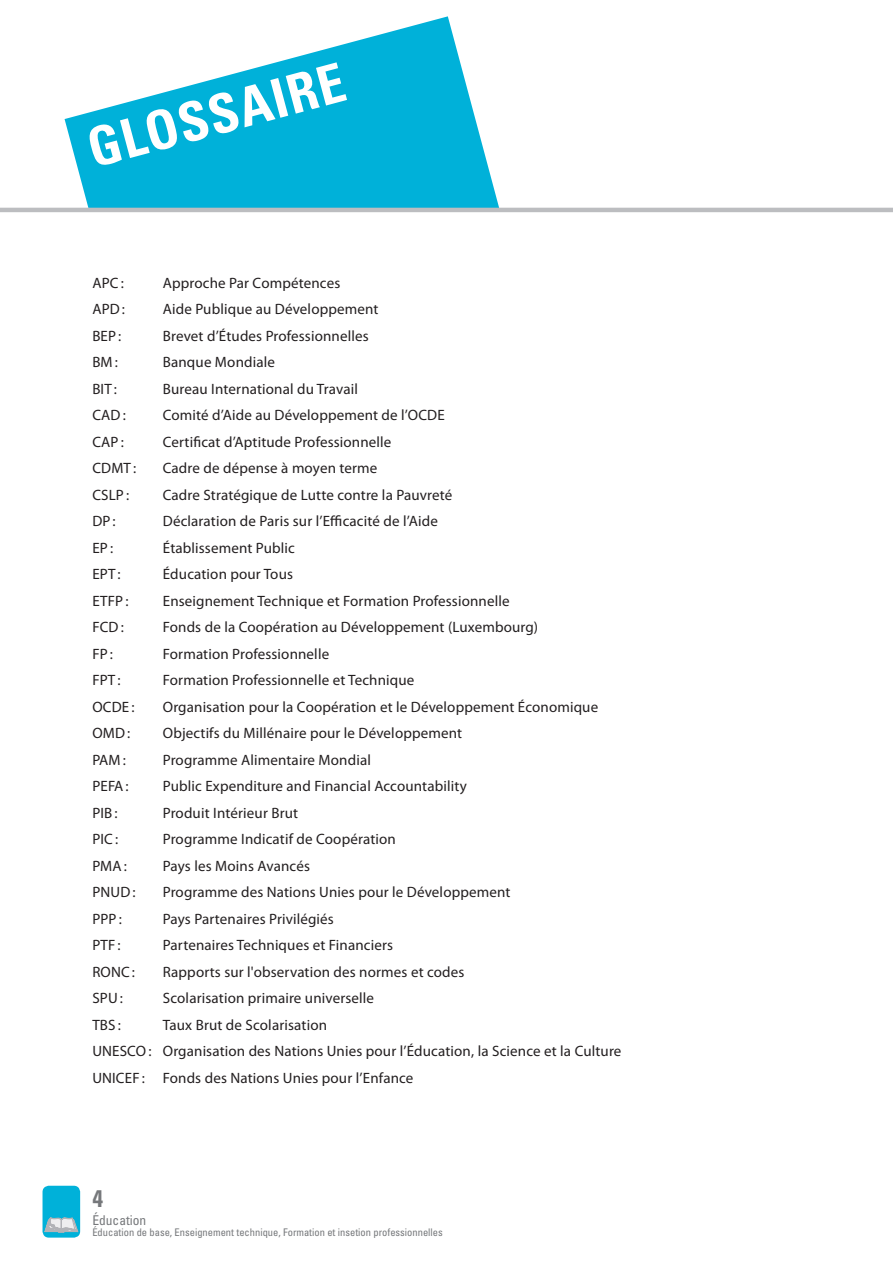
<style>
.page{position:relative;width:893px;height:1263px;background:#fff}
.page>*{position:absolute;margin:0;border:0;box-sizing:border-box;transform-origin:0 0}
.t1{font:700 condensed 54px "Univers";color:#fff}
.t2{font:700 condensed 24px "Univers";color:#76787b}
.body{font:15px "Myriad Pro";letter-spacing:.01em;color:#231f20}
.t3{font:condensed 13.5px "Univers";color:#76787b}
.t4{font:condensed 10.5px "Univers";color:#76787b}
</style>
<div class="page">
<svg style="left:65px;top:16px;width:435px;height:192px;fill:#00b1d9"></svg>
<hr style="left:0;top:208px;width:893px;height:4px;background:#bcbdc0">
<div style="left:43px;top:1186px;width:37px;height:51px;background:#00b1d9;border-radius:6px"></div>
<svg style="left:45px;top:1218px;width:33px;height:14px"></svg>
<hr style="left:892px;top:0;width:1px;height:213px;background:#636366">
<p class="t1" style="left:80px;top:117px;width:266px;rotate:-15deg">GLOSSAIRE</p>
<p class="body" style="left:92px;top:273px;width:33px">APC :</p>
<p class="body" style="left:163px;top:273px;width:179px">Approche Par Compétences</p>
<p class="body" style="left:92px;top:300px;width:34px">APD :</p>
<p class="body" style="left:163px;top:300px;width:217px">Aide Publique au Développement</p>
<p class="body" style="left:92px;top:326px;width:31px">BEP :</p>
<p class="body" style="left:163px;top:326px;width:207px">Brevet d’Études Professionnelles</p>
<p class="body" style="left:92px;top:353px;width:27px">BM :</p>
<p class="body" style="left:163px;top:353px;width:114px">Banque Mondiale</p>
<p class="body" style="left:92px;top:379px;width:26px">BIT :</p>
<p class="body" style="left:163px;top:379px;width:197px">Bureau International du Travail</p>
<p class="body" style="left:92px;top:406px;width:35px">CAD :</p>
<p class="body" style="left:163px;top:406px;width:283px">Comité d’Aide au Développement de l’OCDE</p>
<p class="body" style="left:92px;top:432px;width:33px">CAP :</p>
<p class="body" style="left:163px;top:432px;width:230px">Certificat d’Aptitude Professionnelle</p>
<p class="body" style="left:92px;top:459px;width:45px">CDMT :</p>
<p class="body" style="left:163px;top:459px;width:216px">Cadre de dépense à moyen terme</p>
<p class="body" style="left:92px;top:485px;width:38px">CSLP :</p>
<p class="body" style="left:163px;top:485px;width:291px">Cadre Stratégique de Lutte contre la Pauvreté</p>
<p class="body" style="left:92px;top:512px;width:25px">DP :</p>
<p class="body" style="left:163px;top:512px;width:276px">Déclaration de Paris sur l’Efficacité de l’Aide</p>
<p class="body" style="left:92px;top:538px;width:22px">EP :</p>
<p class="body" style="left:163px;top:538px;width:134px">Établissement Public</p>
<p class="body" style="left:92px;top:565px;width:30px">EPT :</p>
<p class="body" style="left:163px;top:565px;width:132px">Éducation pour Tous</p>
<p class="body" style="left:92px;top:591px;width:38px">ETFP :</p>
<p class="body" style="left:163px;top:591px;width:348px">Enseignement Technique et Formation Professionnelle</p>
<p class="body" style="left:92px;top:618px;width:33px">FCD :</p>
<p class="body" style="left:163px;top:618px;width:377px">Fonds de la Coopération au Développement (Luxembourg)</p>
<p class="body" style="left:92px;top:644px;width:22px">FP :</p>
<p class="body" style="left:163px;top:644px;width:168px">Formation Professionnelle</p>
<p class="body" style="left:92px;top:671px;width:30px">FPT :</p>
<p class="body" style="left:163px;top:671px;width:253px">Formation Professionnelle et Technique</p>
<p class="body" style="left:92px;top:697px;width:44px">OCDE :</p>
<p class="body" style="left:163px;top:697px;width:437px">Organisation pour la Coopération et le Développement Économique</p>
<p class="body" style="left:92px;top:724px;width:39px">OMD :</p>
<p class="body" style="left:163px;top:724px;width:301px">Objectifs du Millénaire pour le Développement</p>
<p class="body" style="left:92px;top:750px;width:35px">PAM :</p>
<p class="body" style="left:163px;top:750px;width:210px">Programme Alimentaire Mondial</p>
<p class="body" style="left:92px;top:777px;width:38px">PEFA :</p>
<p class="body" style="left:163px;top:777px;width:305px">Public Expenditure and Financial Accountability</p>
<p class="body" style="left:92px;top:803px;width:27px">PIB :</p>
<p class="body" style="left:163px;top:803px;width:137px">Produit Intérieur Brut</p>
<p class="body" style="left:92px;top:830px;width:27px">PIC :</p>
<p class="body" style="left:163px;top:830px;width:234px">Programme Indicatif de Coopération</p>
<p class="body" style="left:92px;top:856px;width:36px">PMA :</p>
<p class="body" style="left:163px;top:856px;width:149px">Pays les Moins Avancés</p>
<p class="body" style="left:92px;top:883px;width:45px">PNUD :</p>
<p class="body" style="left:163px;top:883px;width:349px">Programme des Nations Unies pour le Développement</p>
<p class="body" style="left:92px;top:909px;width:31px">PPP :</p>
<p class="body" style="left:163px;top:909px;width:173px">Pays Partenaires Privilégiés</p>
<p class="body" style="left:92px;top:936px;width:30px">PTF :</p>
<p class="body" style="left:163px;top:936px;width:232px">Partenaires Techniques et Financiers</p>
<p class="body" style="left:92px;top:962px;width:44px">RONC :</p>
<p class="body" style="left:163px;top:962px;width:303px">Rapports sur l'observation des normes et codes</p>
<p class="body" style="left:92px;top:989px;width:32px">SPU :</p>
<p class="body" style="left:163px;top:989px;width:213px">Scolarisation primaire universelle</p>
<p class="body" style="left:92px;top:1015px;width:30px">TBS :</p>
<p class="body" style="left:163px;top:1015px;width:166px">Taux Brut de Scolarisation</p>
<p class="body" style="left:92px;top:1042px;width:531px">UNESCO : Organisation des Nations Unies pour l’Éducation, la Science et la Culture</p>
<p class="body" style="left:92px;top:1068px;width:323px">UNICEF : Fonds des Nations Unies pour l’Enfance</p>
<p class="t2" style="left:92px;top:1183px;width:12px">4</p>
<p class="t3" style="left:92px;top:1212px;width:55px">Éducation</p>
<p class="t4" style="left:92px;top:1225px;width:352px">Éducation de base, Enseignement technique, Formation et insetion professionnelles</p>
</div>
